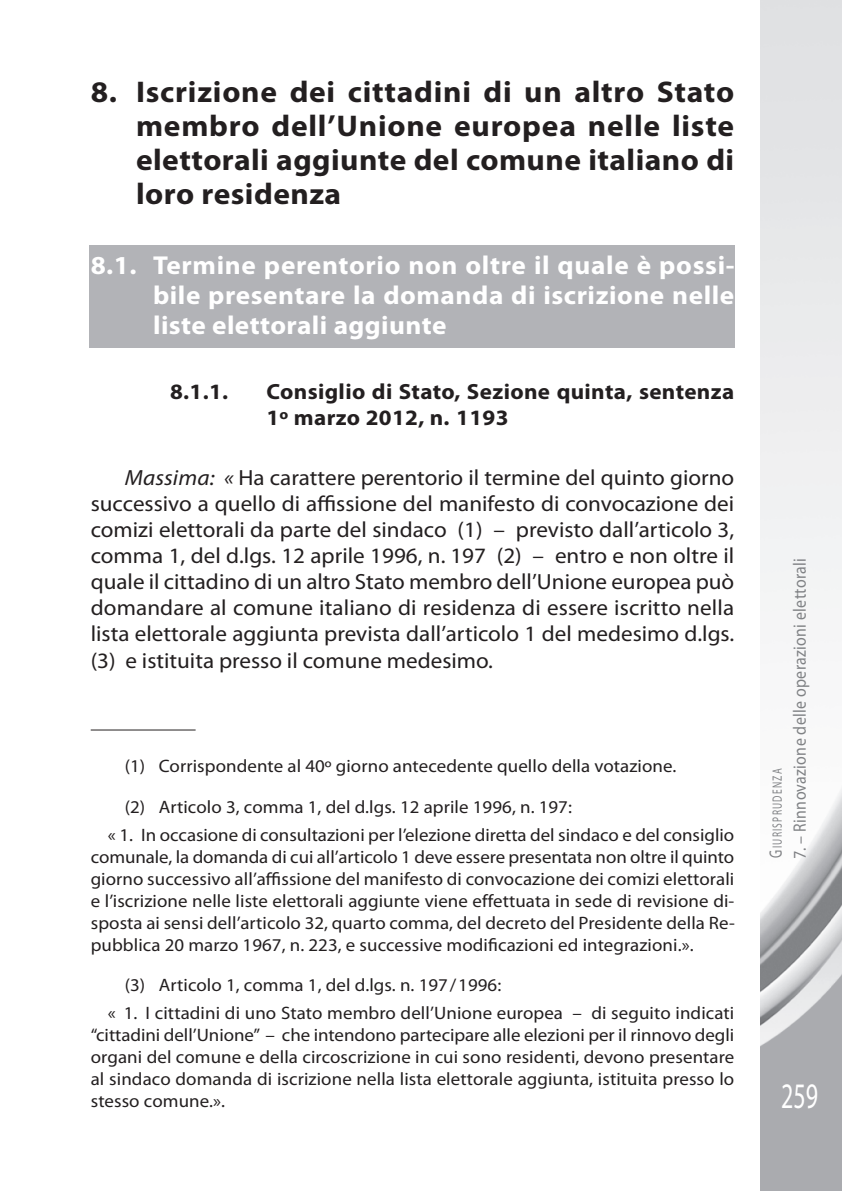
<style>
.page{position:relative;width:842px;height:1191px;background:#fff}
.page>*{position:absolute;margin:0;border:0;box-sizing:border-box;transform-origin:0 0}
.t1{font:36px "Myriad Pro";color:#fff;scale:.67 1}
.t2{font:700 30px/34px "Myriad Pro";letter-spacing:.015em;color:#231f20;text-align:justify;scale:1.05 1}
.t3{font:700 26px/30px "Myriad Pro";letter-spacing:.02em;color:#fff;text-align:justify;scale:1.05 1}
.t4{font:22px/26px "Myriad Pro";color:#231f20;text-align:justify;scale:1.05 1}
.t5{font:700 22px/26px "Myriad Pro";letter-spacing:.015em;color:#231f20;scale:1.05 1}
.t6{font:18px/22px "Myriad Pro";letter-spacing:.005em;color:#231f20;scale:1.05 1}
.t7{font:18px "Myriad Pro";letter-spacing:.02em;color:#808285;scale:.88 1}
.t8{font:13.6px "Myriad Pro";letter-spacing:.135em;color:#808285;scale:.7 1}
.s1{font-style:italic}
.s2{font-size:18px}
</style>
<div class="page">
<div style="left:89px;top:245px;width:645px;height:102px;background:#b2b3b7"></div>
<hr style="left:91px;top:729px;width:105px;height:1px;background:#231f20">
<img style="left:761px;top:0;width:81px;height:1191px">
<h2 class="t2" style="left:136px;top:77px;width:571px;text-indent:-45px">8. Iscrizione dei cittadini di un altro Stato membro dell’Unione europea nelle liste elettorali aggiunte del comune italiano di loro residenza</h2>
<h3 class="t3" style="left:153px;top:252px;width:555px;text-indent:-62px">8.1. Termine perentorio non oltre il quale è possi&shy;bile presentare la domanda di iscrizione nelle liste elettorali aggiunte</h3>
<p class="t5" style="left:170px;top:381px;width:57px">8.1.1.</p>
<p class="t5" style="left:266px;top:381px;width:447px">Consiglio di Stato, Sezione quinta, sentenza<br>1º marzo 2012, n. 1193</p>
<p class="t4" style="left:91px;top:467px;width:614px;text-indent:34px"><span class="s1">Massima: «</span> ha carattere perentorio il termine del quinto giorno successivo a quello di affissione del manifesto di convocazione dei comizi elettorali da parte del sindaco (1) – previsto dall’articolo 3, comma 1, del d.lgs. 12 aprile 1996, n. 197 (2) – entro e non oltre il quale il cittadino di un altro stato membro dell’unione europea può domandare al comune italiano di residenza di essere iscritto nella lista elettorale aggiunta prevista dall’articolo 1 del medesimo d.lgs. (3) e istituita presso il comune medesimo.</p>
<p class="t6" style="left:125px;top:756px;width:527px">(1) corrispondente al 40º giorno antecedente quello della votazione.</p>
<p class="t6" style="left:108px;top:794px;width:598px;line-height:27.6px;text-indent:17px">(2) articolo 3, comma 1, del d.lgs. 12 aprile 1996, n. 197:<br>« 1. in occasione di consultazioni per l’elezione diretta del sindaco e del consiglio</p>
<p class="t6" style="left:91px;top:847px;width:615px;text-align:justify">comunale, la domanda di cui all’articolo 1 deve essere presentata non oltre il quinto giorno successivo all’affissione del manifesto di convocazione dei comizi elettorali e l’iscrizione nelle liste elettorali aggiunte viene effettuata in sede di revisione di&shy;sposta ai sensi dell’articolo 32, quarto comma, del decreto del presidente della re&shy;pubblica 20 marzo 1967, n. 223, e successive modificazioni ed integrazioni.».</p>
<p class="t6" style="left:108px;top:973px;width:598px;line-height:27.6px;text-indent:17px">(3) articolo 1, comma 1, del d.lgs. n. 197/1996:<br>« 1. i cittadini di uno stato membro dell’unione europea – di seguito indicati</p>
<p class="t6" style="left:91px;top:1025px;width:614px;text-align:justify">“cittadini dell’unione” – che intendono partecipare alle elezioni per il rinnovo degli organi del comune e della circoscrizione in cui sono residenti, devono presentare al sindaco domanda di iscrizione nella lista elettorale aggiunta, istituita presso lo stesso comune.».</p>
<p class="t8" style="left:772px;top:857px;width:129px;rotate:-90deg"><span class="s2">G</span>iurisprudenza</p>
<p class="t7" style="left:793px;top:857px;width:342px;rotate:-90deg">7. – rinnovazione delle operazioni elettorali</p>
<h1 class="t1" style="left:781px;top:1082px;width:57px">259</h1>
</div>
